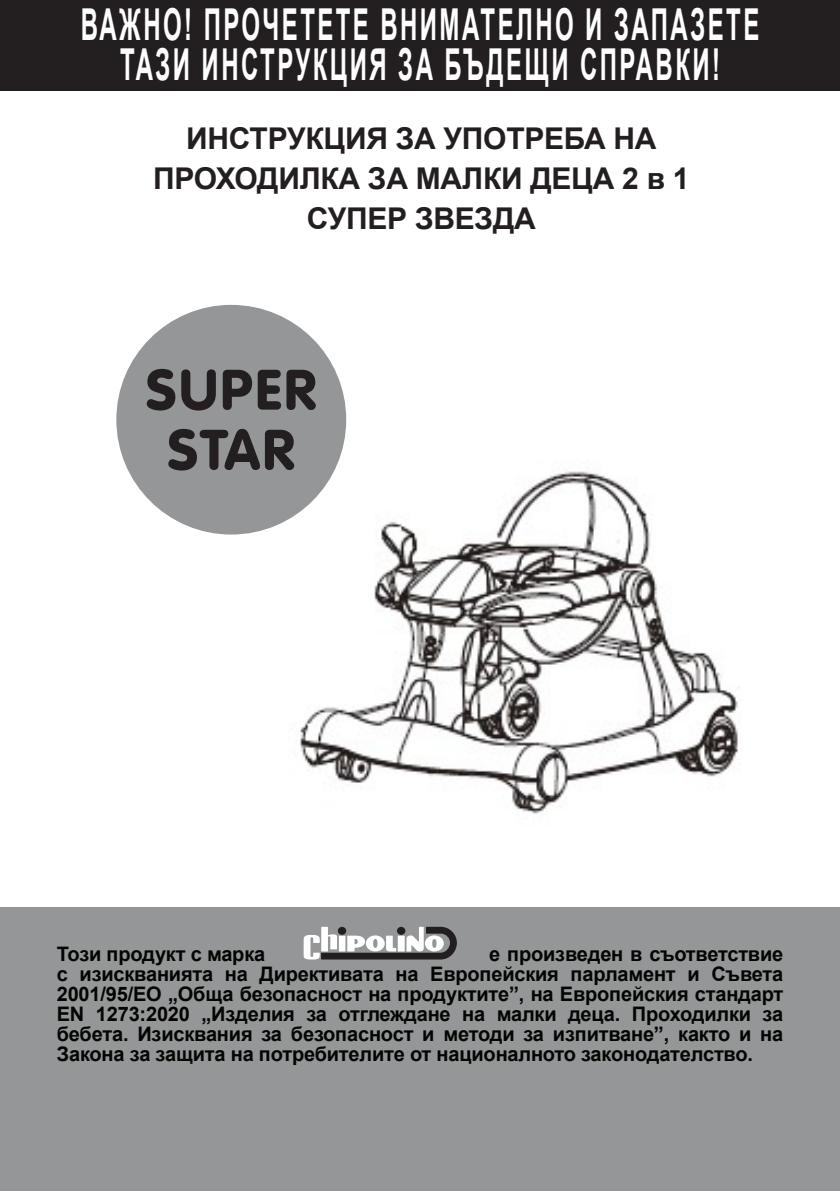
<style>
.page{position:relative;width:840px;height:1191px;background:#fff}
.page>*{position:absolute;margin:0;border:0;box-sizing:border-box;transform-origin:0 0}
.t1{font:700 44px/40px "Arial";letter-spacing:.1em;color:#fff;text-align:center;scale:.55 1}
.t2{font:700 30px "Arial";letter-spacing:-.01em;color:#231f20}
.t3{font:700 20px/20px "Arial";letter-spacing:-.01em;color:#040503;text-align:justify}
</style>
<div class="page">
<div style="left:0;top:0;width:839px;height:91px;background:#231f20"></div>
<div style="left:0;top:907px;width:839px;height:284px;background:#949697"></div>
<div style="left:116px;top:305px;width:230px;height:229px;background:#949697;border-radius:50%"></div>
<svg style="left:303px;top:926px;width:153px;height:33px"></svg>
<img style="left:288px;top:459px;width:451px;height:355px">
<svg style="left:168px;top:429px;width:126px;height:41px"></svg>
<svg style="left:147px;top:369px;width:168px;height:41px"></svg>
<h1 class="t1" style="left:81px;top:5px;width:1234px">ВАЖНО! ПРОЧЕТЕТЕ ВНИМАТЕЛНО И ЗАПАЗЕТЕ<br>ТАЗИ ИНСТРУКЦИЯ ЗА БЪДЕЩИ СПРАВКИ!</h1>
<p class="t2" style="left:186px;top:118px;width:471px">ИНСТРУКЦИЯ ЗА УПОТРЕБА НА</p>
<p class="t2" style="left:153px;top:158px;width:537px">ПРОХОДИЛКА ЗА МАЛКИ ДЕЦА 2 в 1</p>
<p class="t2" style="left:307px;top:198px;width:230px">СУПЕР ЗВЕЗДА</p>
<p class="t3" style="left:57px;top:944px;width:210px">Този продукт с марка</p>
<p class="t3" style="left:57px;top:944px;width:727px;text-indent:432px">е произведен в съответствие с изискванията на Директивата на Европейския парламент и Съвета 2001/95/ЕО „Обща безопасност на продуктите”, на Европейския стандарт EN 1273:2020 „Изделия за отглеждане на малки деца. Проходилки за бебета. Изисквания за безопасност и методи за изпитване”, както и на Закона за защита на потребителите от националното законодателство.</p>
</div>
